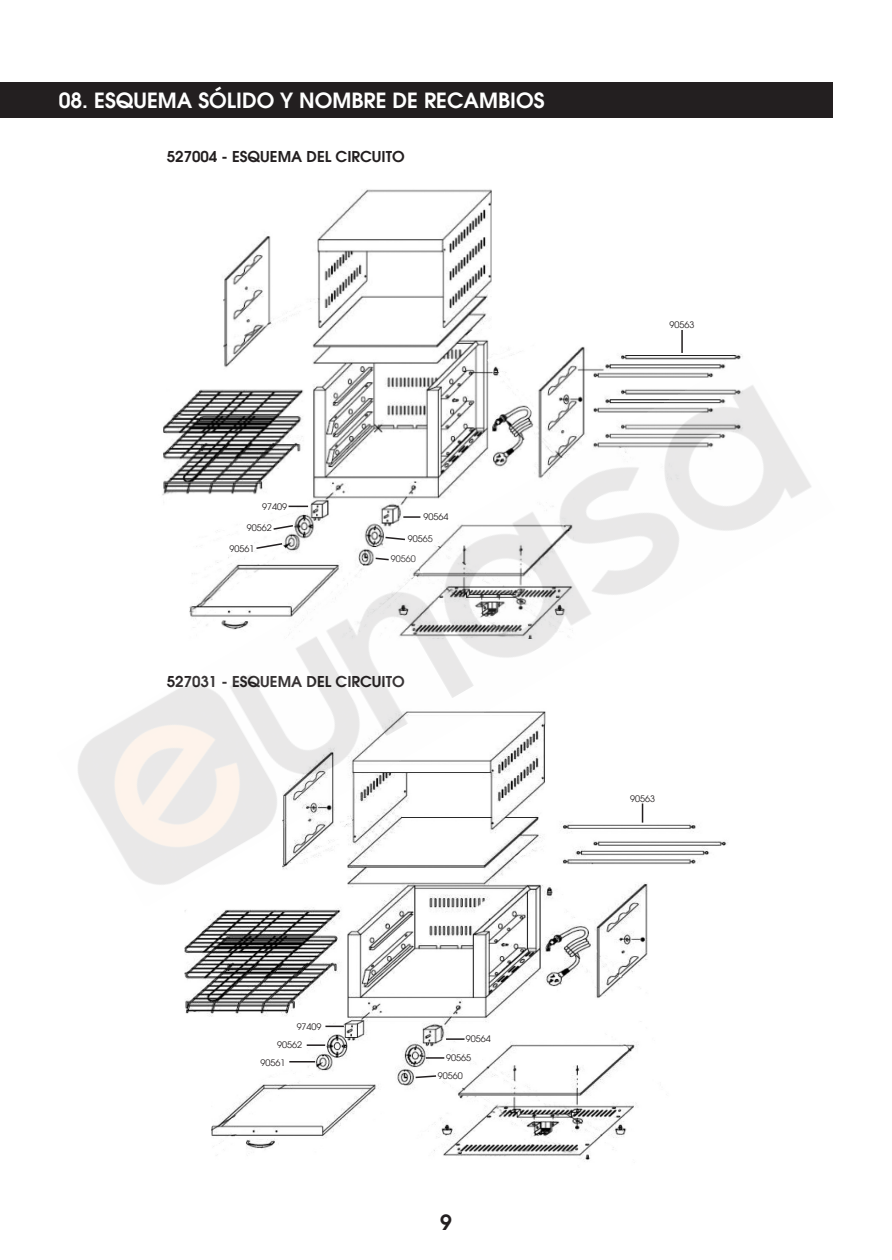
<style>
.page{position:relative;width:892px;height:1260px;background:#fff}
.page>*{position:absolute;margin:0;border:0;box-sizing:border-box;transform-origin:0 0}
.t1{font:600 21px "Avant Garde LT";color:#fff}
.t2{font:600 21px "Avant Garde LT";color:#231f20}
.t3{font:600 15px "Avant Garde LT";color:#231f20}
.t4{font:9px "Avant Garde LT";color:#231f20}
</style>
<div class="page">
<div style="left:0;top:82px;width:832px;height:36px;background:#231f20"></div>
<img style="left:223px;top:189px;width:519px;height:166px">
<svg style="left:681px;top:330px;width:1px;height:23px"></svg>
<img style="left:184px;top:906px;width:464px;height:254px">
<svg style="left:325px;top:1025px;width:19px;height:2px"></svg>
<svg style="left:306px;top:1044px;width:19px;height:2px"></svg>
<svg style="left:289px;top:1061px;width:26px;height:1px"></svg>
<svg style="left:414px;top:1074px;width:23px;height:5px"></svg>
<svg style="left:425px;top:1057px;width:19px;height:1px"></svg>
<svg style="left:446px;top:1038px;width:18px;height:2px"></svg>
<img style="left:78px;top:355px;width:733px;height:551px">
<p class="t1" style="left:59px;top:86px;width:487px">08. ESQUEMA SÓLIDO Y NOMBRE DE RECAMBIOS</p>
<p class="t3" style="left:167px;top:147px;width:239px">527004 - ESQUEMA DEL CIRCUITO</p>
<p class="t4" style="left:262px;top:501px;width:26px">97409</p>
<p class="t4" style="left:247px;top:523px;width:26px">90562</p>
<p class="t4" style="left:229px;top:543px;width:26px">90561</p>
<p class="t4" style="left:423px;top:512px;width:26px">90564</p>
<p class="t4" style="left:408px;top:533px;width:26px">90565</p>
<p class="t4" style="left:391px;top:554px;width:26px">90560</p>
<p class="t3" style="left:167px;top:671px;width:239px">527031 - ESQUEMA DEL CIRCUITO</p>
<p class="t4" style="left:669px;top:319px;width:26px">90563</p>
<p class="t4" style="left:630px;top:793px;width:26px">90563</p>
<p class="t4" style="left:296px;top:1021px;width:26px">97409</p>
<p class="t4" style="left:277px;top:1039px;width:26px">90562</p>
<p class="t4" style="left:260px;top:1057px;width:26px">90561</p>
<p class="t4" style="left:465px;top:1034px;width:26px">90564</p>
<p class="t4" style="left:446px;top:1052px;width:26px">90565</p>
<p class="t4" style="left:438px;top:1070px;width:26px">90560</p>
<h1 class="t2" style="left:440px;top:1208px;width:13px">9</h1>
</div>
